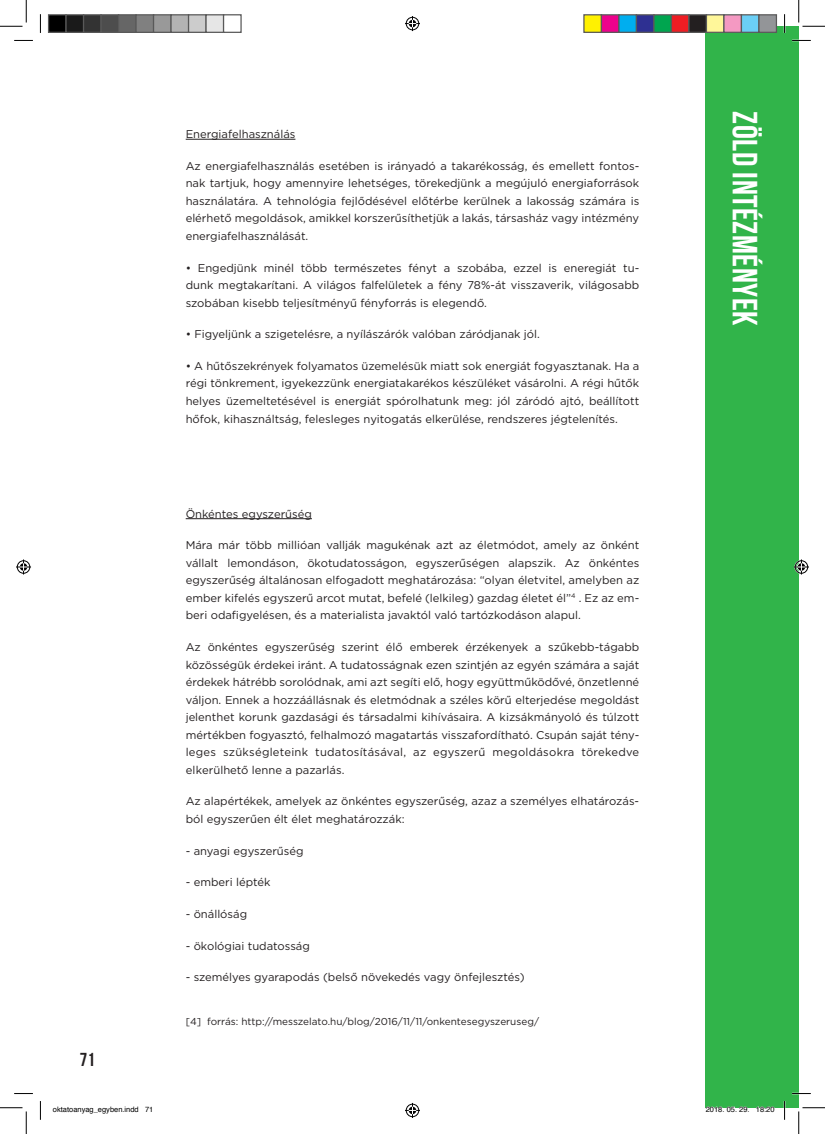
<style>
.page{position:relative;width:825px;height:1134px;background:#fff}
.page>*{position:absolute;margin:0;border:0;box-sizing:border-box;transform-origin:0 0}
.t1{font:700 35px "Bebas Neue";letter-spacing:.015em;color:#fff}
.t2{font:18.75px "Bebas Neue";color:#231f20}
.t3{font:11.25px/17.5px "Gotham";color:#231f20;text-align:justify}
.t4{font:10px "Gotham";color:#231f20}
.t5{font:7.5px "Helvetica";color:#000}
</style>
<div class="page">
<div style="left:705px;top:26px;width:94px;height:1081px;background:#31b44a"></div>
<hr style="left:186px;top:139px;width:109px;height:1px;background:#231f20">
<hr style="left:186px;top:518px;width:126px;height:1px;background:#231f20">
<svg style="left:14px;top:40px;width:19px;height:1px"></svg>
<svg style="left:792px;top:40px;width:19px;height:1px"></svg>
<svg style="left:14px;top:1093px;width:19px;height:1px"></svg>
<svg style="left:792px;top:1092px;width:19px;height:2px"></svg>
<svg style="left:40px;top:14px;width:1px;height:19px"></svg>
<svg style="left:40px;top:1101px;width:1px;height:18px"></svg>
<svg style="left:784px;top:14px;width:1px;height:19px"></svg>
<svg style="left:784px;top:1101px;width:1px;height:18px"></svg>
<svg style="left:0;top:0;width:27px;height:27px"></svg>
<svg style="left:0;top:1107px;width:27px;height:26px"></svg>
<svg style="left:798px;top:0;width:27px;height:27px"></svg>
<svg style="left:798px;top:1107px;width:27px;height:26px"></svg>
<svg style="left:405px;top:16px;width:15px;height:15px"></svg>
<svg style="left:405px;top:1102px;width:15px;height:15px"></svg>
<svg style="left:16px;top:559px;width:15px;height:15px"></svg>
<svg style="left:794px;top:559px;width:15px;height:15px"></svg>
<div style="left:49px;top:15px;width:17px;height:17px;background:#000"></div>
<div style="left:48px;top:14px;width:19px;height:19px;border:1px solid #595959"></div>
<div style="left:66px;top:15px;width:18px;height:17px;background:#1a1a1a"></div>
<div style="left:65px;top:14px;width:19px;height:19px;border:1px solid #595959"></div>
<div style="left:84px;top:15px;width:17px;height:17px;background:#333"></div>
<div style="left:83px;top:14px;width:19px;height:19px;border:1px solid #595959"></div>
<div style="left:101px;top:15px;width:18px;height:17px;background:#4d4d4d"></div>
<div style="left:100px;top:14px;width:19px;height:19px;border:1px solid #595959"></div>
<div style="left:119px;top:15px;width:17px;height:17px;background:#666"></div>
<div style="left:118px;top:14px;width:19px;height:19px;border:1px solid #595959"></div>
<div style="left:136px;top:15px;width:18px;height:17px;background:#808080"></div>
<div style="left:135px;top:14px;width:19px;height:19px;border:1px solid #595959"></div>
<div style="left:154px;top:15px;width:17px;height:17px;background:#999"></div>
<div style="left:153px;top:14px;width:19px;height:19px;border:1px solid #595959"></div>
<div style="left:171px;top:15px;width:18px;height:17px;background:#b3b3b3"></div>
<div style="left:170px;top:14px;width:19px;height:19px;border:1px solid #595959"></div>
<div style="left:189px;top:15px;width:17px;height:17px;background:#ccc"></div>
<div style="left:188px;top:14px;width:19px;height:19px;border:1px solid #595959"></div>
<div style="left:206px;top:15px;width:18px;height:17px;background:#e6e6e6"></div>
<div style="left:205px;top:14px;width:19px;height:19px;border:1px solid #595959"></div>
<div style="left:223px;top:14px;width:19px;height:19px;border:1px solid #595959"></div>
<div style="left:584px;top:15px;width:17px;height:17px;background:#fff101"></div>
<div style="left:583px;top:14px;width:19px;height:19px;border:1px solid #595959"></div>
<div style="left:601px;top:15px;width:18px;height:17px;background:#ed028c"></div>
<div style="left:601px;top:14px;width:19px;height:19px;border:1px solid #595959"></div>
<div style="left:619px;top:15px;width:17px;height:17px;background:#00aeef"></div>
<div style="left:618px;top:14px;width:19px;height:19px;border:1px solid #595959"></div>
<div style="left:636px;top:15px;width:18px;height:17px;background:#2e3092"></div>
<div style="left:636px;top:14px;width:19px;height:19px;border:1px solid #595959"></div>
<div style="left:654px;top:15px;width:17px;height:17px;background:#00a54f"></div>
<div style="left:653px;top:14px;width:19px;height:19px;border:1px solid #595959"></div>
<div style="left:671px;top:15px;width:18px;height:17px;background:#ee1d23"></div>
<div style="left:671px;top:14px;width:19px;height:19px;border:1px solid #595959"></div>
<div style="left:689px;top:15px;width:17px;height:17px;background:#231f20"></div>
<div style="left:688px;top:14px;width:19px;height:19px;border:1px solid #595959"></div>
<div style="left:706px;top:15px;width:18px;height:17px;background:#fff79a"></div>
<div style="left:706px;top:14px;width:19px;height:19px;border:1px solid #595959"></div>
<div style="left:724px;top:15px;width:17px;height:17px;background:#f499c2"></div>
<div style="left:723px;top:14px;width:19px;height:19px;border:1px solid #595959"></div>
<div style="left:741px;top:15px;width:18px;height:17px;background:#6bcff6"></div>
<div style="left:741px;top:14px;width:19px;height:19px;border:1px solid #595959"></div>
<div style="left:759px;top:15px;width:17px;height:17px;background:#939598"></div>
<div style="left:758px;top:14px;width:19px;height:19px;border:1px solid #595959"></div>
<svg style="left:705px;top:1106px;width:44px;height:2px"></svg>
<svg style="left:756px;top:1106px;width:19px;height:2px"></svg>
<h2 class="t2" style="left:80px;top:1049px;width:16px">71</h2>
<p class="t3" style="left:186px;top:125px;width:111px">Energiafelhasználás</p>
<p class="t3" style="left:186px;top:157px;width:455px">Az energiafelhasználás esetében is irányadó a takarékosság, és emellett fontos&shy;nak tartjuk, hogy amennyire lehetséges, törekedjünk a megújuló energiaforrások használatára. A tehnológia fejlődésével előtérbe kerülnek a lakosság számára is elérhető megoldások, amikkel korszerűsíthetjük a lakás, társasház vagy intézmény energiafelhasználását.</p>
<p class="t3" style="left:186px;top:258px;width:455px">• Engedjünk minél több természetes fényt a szobába, ezzel is eneregiát tu&shy;dunk megtakarítani. A világos falfelületek a fény 78%-át visszaverik, világosabb szobában kisebb teljesítményű fényforrás is elegendő.</p>
<p class="t3" style="left:186px;top:325px;width:356px">• Figyeljünk a szigetelésre, a nyílászárók valóban záródjanak jól.</p>
<p class="t3" style="left:186px;top:357px;width:455px">• A hűtőszekrények folyamatos üzemelésük miatt sok energiát fogyasztanak. Ha a régi tönkrement, igyekezzünk energiatakarékos készüléket vásárolni. A régi hűtők helyes üzemeltetésével is energiát spórolhatunk meg: jól záródó ajtó, beállított hőfok, kihasználtság, felesleges nyitogatás elkerülése, rendszeres jégtelenítés.</p>
<p class="t3" style="left:186px;top:504px;width:128px">Önkéntes egyszerűség</p>
<p class="t3" style="left:186px;top:536px;width:455px">Mára már több millióan vallják magukénak azt az életmódot, amely az önként vállalt lemondáson, ökotudatosságon, egyszerűségen alapszik. Az önkéntes egyszerűség általánosan elfogadott meghatározása: “olyan életvitel, amelyben az ember kifelés egyszerű arcot mutat, befelé (lelkileg) gazdag életet él”<sup>4</sup> . Ez az em&shy;beri odafigyelésen, és a materialista javaktól való tartózkodáson alapul.</p>
<p class="t3" style="left:186px;top:638px;width:455px;text-align:left">Az önkéntes egyszerűség szerint élő emberek érzékenyek a szűkebb-tágabb közösségük érdekei iránt. A tudatosságnak ezen szintjén az egyén számára a saját érdekek hátrébb sorolódnak, ami azt segíti elő, hogy együttműködővé, önzetlenné váljon. Ennek a hozzáállásnak és eletmódnak a széles körű elterjedése megoldást jelenthet korunk gazdasági és társadalmi kihívásaira. A kizsákmányoló és túlzott mértékben fogyasztó, felhalmozó magatartás visszafordítható. Csupán saját tény&shy;leges szükségleteink tudatosításával, az egyszerű megoldásokra törekedve elkerülhető lenne a pazarlás.</p>
<p class="t3" style="left:186px;top:792px;width:455px">Az alapértékek, amelyek az önkéntes egyszerűség, azaz a személyes elhatározás&shy;ból egyszerűen élt élet meghatározzák:</p>
<p class="t3" style="left:186px;top:841px;width:119px">- anyagi egyszerűség</p>
<p class="t3" style="left:186px;top:873px;width:86px">- emberi lépték</p>
<p class="t3" style="left:186px;top:904px;width:63px">- önállóság</p>
<p class="t3" style="left:186px;top:936px;width:126px">- ökológiai tudatosság</p>
<p class="t3" style="left:186px;top:968px;width:341px">- személyes gyarapodás (belső növekedés vagy önfejlesztés)</p>
<p class="t4" style="left:186px;top:1014px;width:355px">[4] forrás: http://messzelato.hu/blog/2016/11/11/onkentesegyszeruseg/</p>
<h1 class="t1" style="left:764px;top:111px;width:216px;rotate:90deg">ZÖLD INTÉZMÉNYEK</h1>
<p class="t5" style="left:53px;top:1103px;width:102px">oktatoanyag_egyben.indd 71</p>
<p class="t5" style="left:706px;top:1103px;width:70px">2018. 05. 29. 18:20</p>
</div>
